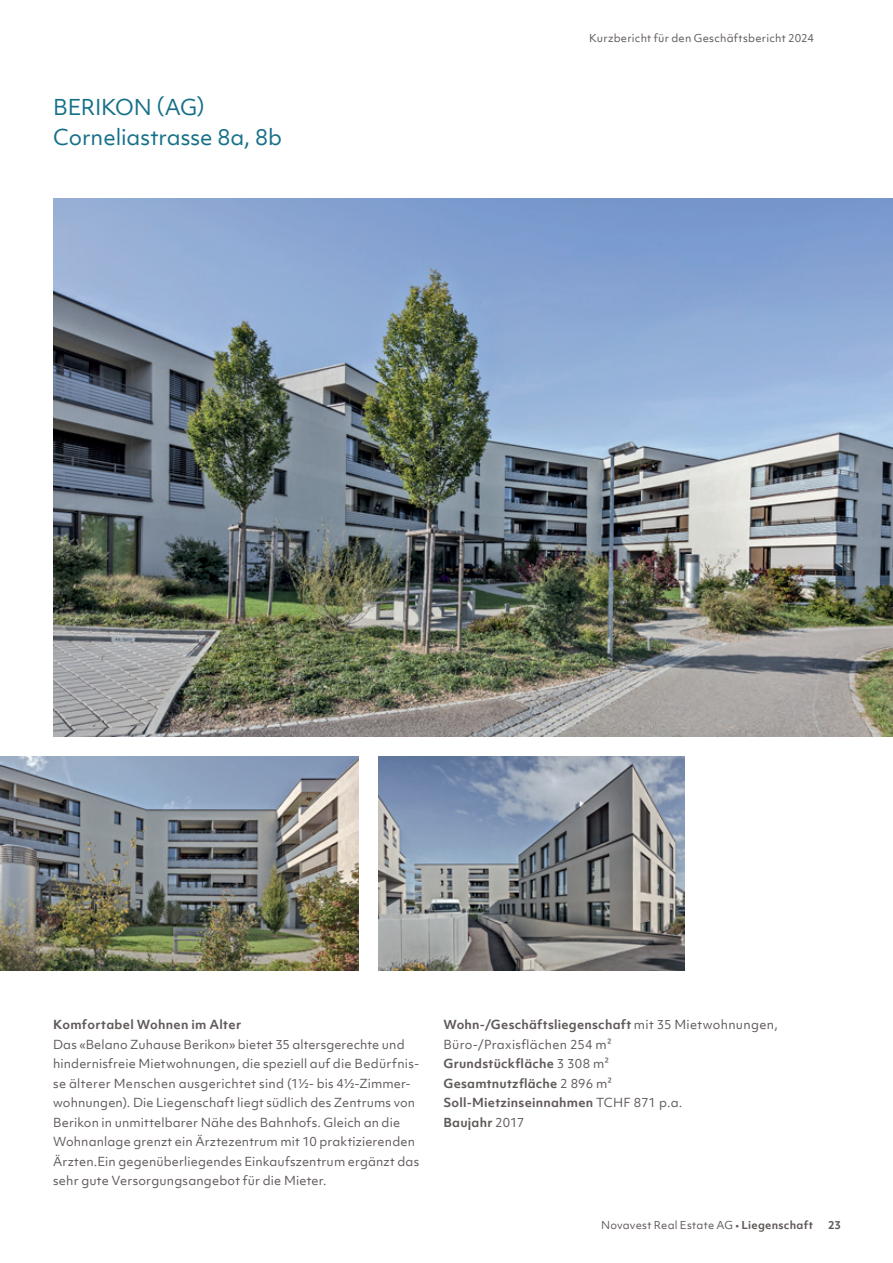
<style>
.page{position:relative;width:893px;height:1263px;background:#fff}
.page>*{position:absolute;margin:0;border:0;box-sizing:border-box;transform-origin:0 0}
.t1{font:21px/30px "Objektiv Mk 1";letter-spacing:-.005em;color:#147088}
.t2{font:12px/19.5px "Objektiv Mk 1";letter-spacing:.01em;color:#605a59}
.t3{font:700 12px/19.5px "Objektiv Mk 1";letter-spacing:.02em;color:#605a59}
.t4{font:10.5px "Objektiv Mk 1";letter-spacing:.02em;color:#605a59}
.t5{font:700 10.5px "Objektiv Mk 1";color:#605a59}
.s1{font-weight:400}
.s2{font-weight:700}
</style>
<div class="page">
<img style="left:53px;top:198px;width:840px;height:539px">
<img style="left:0;top:756px;width:359px;height:215px">
<img style="left:378px;top:756px;width:306px;height:215px">
<h1 class="t1" style="left:53px;top:92px;width:230px">BERIKON (AG)<br>Corneliastrasse 8a, 8b</h1>
<p class="t4" style="left:589px;top:31px;width:226px">Kurzbericht für den Geschäftsbericht 2024</p>
<p class="t3" style="left:53px;top:1014px;width:190px">Komfortabel Wohnen im Alter</p>
<p class="t2" style="left:53px;top:1034px;width:368px">Das «Belano Zuhause Berikon» bietet 35 altersgerechte und hindernisfreie Mietwohnungen, die speziell auf die Bedürfnis&shy;se älterer Menschen ausgerichtet sind (1½- bis 4½-Zimmer&shy;wohnungen). Die Liegenschaft liegt südlich des Zentrums von Berikon in unmittelbarer Nähe des Bahnhofs. Gleich an die Wohnanlage grenzt ein Ärztezentrum mit 10 praktizierenden Ärzten.Ein gegenüberliegendes Einkaufszentrum ergänzt das sehr gute Versorgungsangebot für die Mieter.</p>
<p class="t3" style="left:443px;top:1014px;width:336px">Wohn-/Geschäftsliegenschaft <span class="s1">mit 35 Mietwohnungen,<br>Büro-/Praxisflächen 254 m²<br></span>Grundstückfläche <span class="s1">3 308 m²<br></span>Gesamtnutzfläche <span class="s1">2 896 m²<br></span>Soll-Mietzinseinnahmen <span class="s1">TCHF 871 p.a.<br></span>Baujahr <span class="s1">2017</span></p>
<p class="t4" style="left:601px;top:1218px;width:213px">Novavest Real Estate AG • <span class="s2">Liegenschaft</span></p>
<p class="t5" style="left:828px;top:1217px;width:15px">23</p>
</div>
